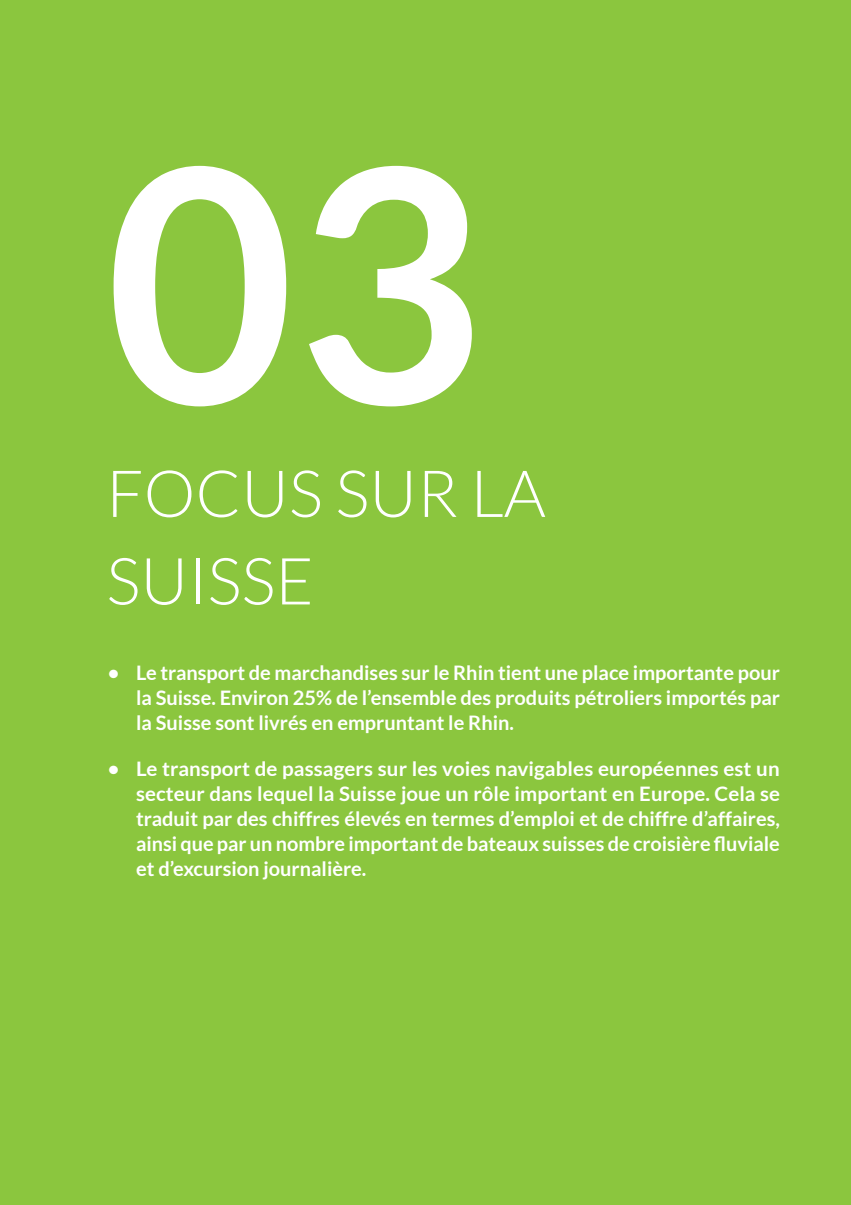
<style>
.page{position:relative;width:851px;height:1205px;background:#fff}
.page>*{position:absolute;margin:0;border:0;box-sizing:border-box;transform-origin:0 0}
.t1{font:700 325.5px "Lato";color:#fff}
.TITRES_CHAP{font:300 65px/87.5px "Lato";color:#fff}
.t2{font:700 20px/25px "Lato";color:#fff;text-align:justify}
</style>
<div class="page">
<div style="left:0;top:0;width:850px;height:1205px;background:#8bc63e"></div>
<p class="t1" style="left:105px;top:99px;width:379px">03</p>
<p class="TITRES_CHAP" style="left:106px;top:450px;width:441px">FOCUS SUR LA<br>SUISSE</p>
<p class="t2" style="left:136px;top:660px;width:645px;text-indent:-28px">• Le transport de marchandises sur le Rhin tient une place importante pour la Suisse. Environ 25% de l’ensemble des produits pétroliers importés par la Suisse sont livrés en empruntant le Rhin.</p>
<p class="t2" style="left:136px;top:756px;width:645px;text-indent:-28px">• Le transport de passagers sur les voies navigables européennes est un secteur dans lequel la Suisse joue un rôle important en Europe. Cela se traduit par des chiffres élevés en termes d’emploi et de chiffre d’affaires, ainsi que par un nombre important de bateaux suisses de croisière fluviale et d’excursion journalière.</p>
</div>
